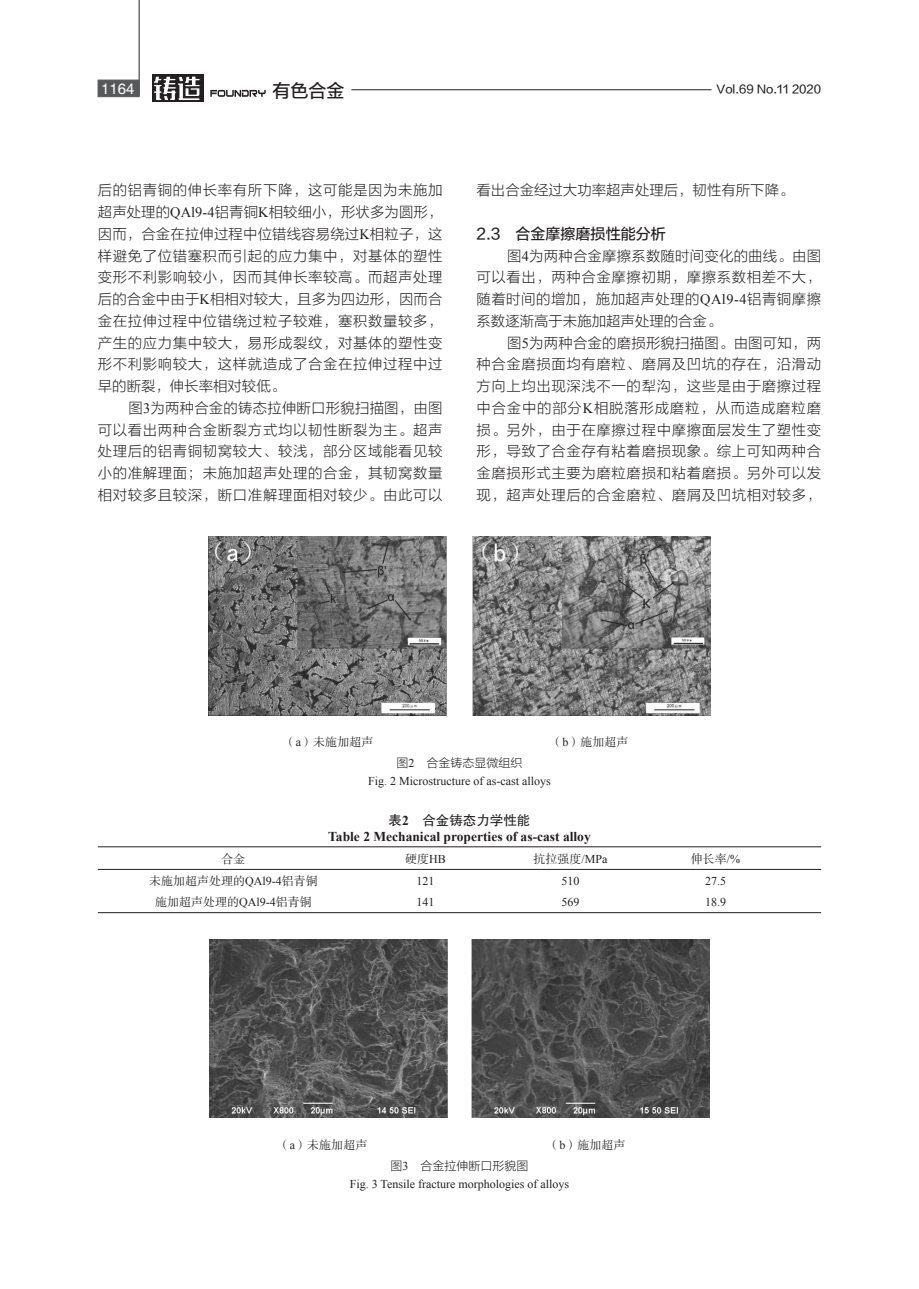
<style>
.page{position:relative;width:919px;height:1289px;background:#fff}
.page>*{position:absolute;margin:0;border:0;box-sizing:border-box;transform-origin:0 0}
.t1{font:18px "FZLTZHUNHJW GB1 0";color:#231f20}
._2级标题{font:15px "FZLTZHUNHJW GB1 0";color:#231f20}
.t2{font:15px "FZHTJW GB1 0";color:#fff}
._1正文{font:14.4px/21.8px "FZLTKHK GBK1 0";letter-spacing:.04em;color:#231f20;text-align:justify}
._1正文-2{font:14.4px "FZLTKHK GBK1 0";color:#231f20}
.表头{font:700 13.5px "Times New Roman";color:#231f20}
.表头-2{font:13.5px "FZHTJW GB1 0";color:#231f20}
._5图注{font:12px "Times New Roman";color:#231f20}
.表格内容{font:12px "FZSSJW GB1 0";color:#231f20}
.图abc{font:12px "FZSSJW GB1 0";color:#231f20}
._5图注-2{font:12px "FZLTKHK GBK1 0";color:#231f20}
.表格内容-2{font:12px "Times New Roman";color:#231f20}
.t3{font:11.25px "FZLTZHUNHJW GB1 0";color:#231f20}
.s1{font-family:"Times New Roman"}
.s2{font-family:"Times New Roman";font-weight:700}
</style>
<div class="page">
<hr style="left:139px;top:0;width:1px;height:96px;background:#231f20">
<hr style="left:351px;top:89px;width:360px;height:1px;background:#231f20">
<div style="left:98px;top:80px;width:41px;height:17px;background:#57585a"></div>
<svg style="left:210px;top:90px;width:56px;height:7px"></svg>
<div style="left:152px;top:75px;width:52px;height:27px;background:#231f20"></div>
<svg style="left:153px;top:76px;width:47px;height:24px"></svg>
<img style="left:208px;top:536px;width:502px;height:179px">
<img style="left:209px;top:939px;width:500px;height:178px">
<hr style="left:98px;top:846px;width:723px;height:1px;background:#231f20">
<hr style="left:98px;top:869px;width:723px;height:1px;background:#231f20">
<hr style="left:98px;top:912px;width:723px;height:1px;background:#231f20">
<p class="t2" style="left:101px;top:80px;width:35px">1164</p>
<p class="t1" style="left:272px;top:81px;width:73px">有色合金</p>
<p class="t3" style="left:716px;top:83px;width:106px">Vol.69 No.11 2020</p>
<p class="_1正文" style="left:98px;top:180px;width:346px">后的铝青铜的伸长率有所下降，这可能是因为未施加超声处理的<span class="s1">QAl9-4</span>铝青铜<span class="s1">K</span>相较细小，形状多为圆形，因而，合金在拉伸过程中位错线容易绕过<span class="s1">K</span>相粒子，这样避免了位错塞积而引起的应力集中，对基体的塑性变形不利影响较小，因而其伸长率较高。而超声处理后的合金中由于<span class="s1">K</span>相相对较大，且多为四边形，因而合金在拉伸过程中位错绕过粒子较难，塞积数量较多，产生的应力集中较大，易形成裂纹，对基体的塑性变形不利影响较大，这样就造成了合金在拉伸过程中过早的断裂，伸长率相对较低。</p>
<p class="_1正文" style="left:98px;top:397px;width:346px;text-indent:31px">图<span class="s1">3</span>为两种合金的铸态拉伸断口形貌扫描图，由图可以看出两种合金断裂方式均以韧性断裂为主。超声处理后的铝青铜韧窝较大、较浅，部分区域能看见较小的准解理面；未施加超声处理的合金，其韧窝数量相对较多且较深，断口准解理面相对较少。由此可以</p>
<p class="_1正文-2" style="left:476px;top:182px;width:318px">看出合金经过大功率超声处理后，韧性有所下降。</p>
<p class="_2级标题" style="left:476px;top:226px;width:191px">2.3 合金摩擦磨损性能分析</p>
<p class="_1正文" style="left:476px;top:245px;width:346px;text-indent:31px">图<span class="s1">4</span>为两种合金摩擦系数随时间变化的曲线。由图可以看出，两种合金摩擦初期，摩擦系数相差不大，随着时间的增加，施加超声处理的<span class="s1">QAl9-4</span>铝青铜摩擦系数逐渐高于未施加超声处理的合金。</p>
<p class="_1正文" style="left:476px;top:332px;width:346px;text-indent:31px">图<span class="s1">5</span>为两种合金的磨损形貌扫描图。由图可知，两种合金磨损面均有磨粒、磨屑及凹坑的存在，沿滑动方向上均出现深浅不一的犁沟，这些是由于磨擦过程中合金中的部分<span class="s1">K</span>相脱落形成磨粒，从而造成磨粒磨损。另外，由于在摩擦过程中摩擦面层发生了塑性变形，导致了合金存有粘着磨损现象。综上可知两种合金磨损形式主要为磨粒磨损和粘着磨损。另外可以发现，超声处理后的合金磨粒、磨屑及凹坑相对较多，</p>
<p class="图abc" style="left:284px;top:735px;width:91px">（<span class="s1">a</span>）未施加超声</p>
<p class="图abc" style="left:550px;top:735px;width:79px">（<span class="s1">b</span>）施加超声</p>
<p class="_5图注-2" style="left:396px;top:756px;width:127px">图<span class="s1">2</span> 合金铸态显微组织</p>
<p class="_5图注" style="left:368px;top:773px;width:184px">Fig. 2 Microstructure of as-cast alloys</p>
<p class="表格内容" style="left:221px;top:852px;width:25px">合金</p>
<p class="表格内容" style="left:149px;top:874px;width:170px">未施加超声处理的<span class="s1">QAl9-4</span>铝青铜</p>
<p class="表格内容" style="left:155px;top:896px;width:158px">施加超声处理的<span class="s1">QAl9-4</span>铝青铜</p>
<p class="表头-2" style="left:388px;top:812px;width:143px">表<span class="s2">2</span> 合金铸态力学性能</p>
<p class="表头" style="left:328px;top:827px;width:264px">Table 2 Mechanical properties of as-cast alloy</p>
<p class="表格内容" style="left:405px;top:852px;width:42px">硬度<span class="s1">HB</span></p>
<p class="表格内容-2" style="left:416px;top:872px;width:19px">121</p>
<p class="表格内容-2" style="left:416px;top:894px;width:19px">141</p>
<p class="表格内容" style="left:533px;top:852px;width:76px">抗拉强度<span class="s1">/MPa</span></p>
<p class="表格内容-2" style="left:561px;top:872px;width:19px">510</p>
<p class="表格内容-2" style="left:561px;top:894px;width:19px">569</p>
<p class="表格内容" style="left:691px;top:852px;width:51px">伸长率<span class="s1">/%</span></p>
<p class="表格内容-2" style="left:705px;top:872px;width:22px">27.5</p>
<p class="表格内容-2" style="left:705px;top:894px;width:22px">18.9</p>
<p class="图abc" style="left:278px;top:1138px;width:91px">（<span class="s1">a</span>）未施加超声</p>
<p class="图abc" style="left:547px;top:1138px;width:79px">（<span class="s1">b</span>）施加超声</p>
<p class="_5图注-2" style="left:390px;top:1158px;width:139px">图<span class="s1">3</span> 合金拉伸断口形貌图</p>
<p class="_5图注" style="left:350px;top:1175px;width:221px">Fig. 3 Tensile fracture morphologies of alloys</p>
</div>
